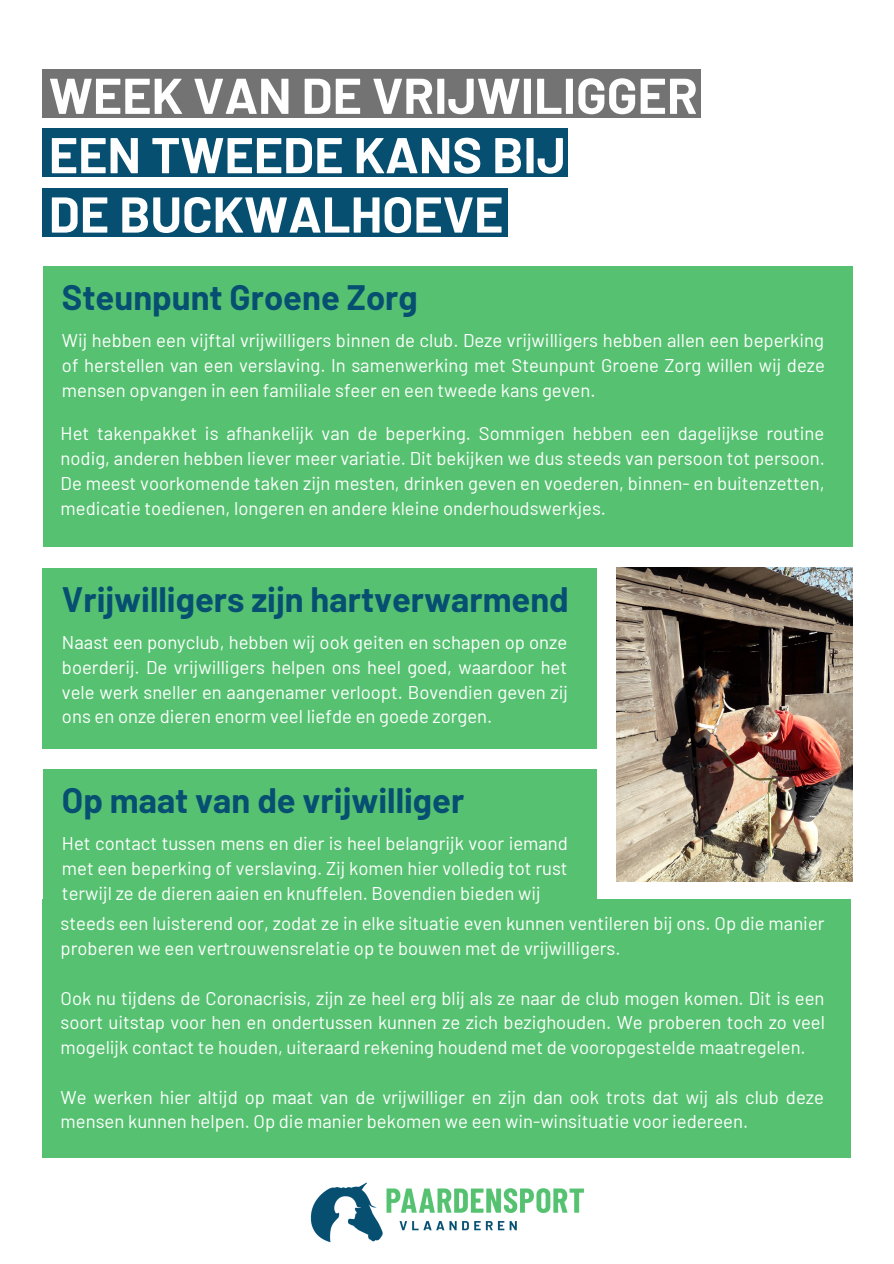
<style>
.page{position:relative;width:894px;height:1264px;background:#fff}
.page>*{position:absolute;margin:0;border:0;box-sizing:border-box;transform-origin:0 0}
.t1{font:700 50.25px "Barlow";color:#fff}
.t2{font:700 34.5px "Barlow";color:#074f71}
.t3{font:18.45px/24.8px "Barlow";color:#fff;text-align:justify}
</style>
<div class="page">
<div style="left:43px;top:69px;width:657px;height:49px;background:#737373"></div>
<div style="left:43px;top:266px;width:809px;height:280px;background:#56c271"></div>
<div style="left:43px;top:129px;width:525px;height:48px;background:#074f71"></div>
<div style="left:43px;top:188px;width:464px;height:48px;background:#074f71"></div>
<div style="left:43px;top:568px;width:553px;height:180px;background:#56c271"></div>
<img style="left:310px;top:1182px;width:275px;height:61px">
<img style="left:616px;top:568px;width:235px;height:313px">
<div style="left:43px;top:899px;width:807px;height:258px;background:#56c271"></div>
<div style="left:43px;top:769px;width:553px;height:168px;background:#56c271"></div>
<p class="t1" style="left:49px;top:64px;width:650px">WEEK VAN DE VRIJWILIGGER</p>
<p class="t1" style="left:49px;top:123px;width:518px">EEN TWEEDE KANS BIJ</p>
<p class="t1" style="left:49px;top:182px;width:456px">DE BUCKWALHOEVE</p>
<p class="t2" style="left:62px;top:276px;width:357px">Steunpunt Groene Zorg</p>
<p class="t3" style="left:62px;top:327px;width:764px">Wij hebben een vijftal vrijwilligers binnen de club. Deze vrijwilligers hebben allen een beperking of herstellen van een verslaving. In samenwerking met Steunpunt Groene Zorg willen wij deze mensen opvangen in een familiale sfeer en een tweede kans geven.</p>
<p class="t3" style="left:61px;top:420px;width:765px">Het takenpakket is afhankelijk van de beperking. Sommigen hebben een dagelijkse routine nodig, anderen hebben liever meer variatie. Dit bekijken we dus steeds van persoon tot persoon.<br>De meest voorkomende taken zijn mesten, drinken geven en voederen, binnen- en buitenzetten, medicatie toedienen, longeren en andere kleine onderhoudswerkjes.</p>
<p class="t2" style="left:62px;top:577px;width:508px">Vrijwilligers zijn hartverwarmend</p>
<p class="t3" style="left:62px;top:629px;width:507px">Naast een ponyclub, hebben wij ook geiten en schapen op onze boerderij. De vrijwilligers helpen ons heel goed, waardoor het vele werk sneller en aangenamer verloopt. Bovendien geven zij ons en onze dieren enorm veel liefde en goede zorgen.</p>
<p class="t2" style="left:62px;top:778px;width:403px">Op maat van de vrijwilliger</p>
<p class="t3" style="left:62px;top:830px;width:507px">Het contact tussen mens en dier is heel belangrijk voor iemand met een beperking of verslaving. Zij komen hier volledig tot rust terwijl ze de dieren aaien en knuffelen. Bovendien bieden wij</p>
<p class="t3" style="left:61px;top:910px;width:765px">steeds een luisterend oor, zodat ze in elke situatie even kunnen ventileren bij ons. Op die manier proberen we een vertrouwensrelatie op te bouwen met de vrijwilligers.</p>
<p class="t3" style="left:61px;top:984px;width:765px">Ook nu tijdens de Coronacrisis, zijn ze heel erg blij als ze naar de club mogen komen. Dit is een soort uitstap voor hen en ondertussen kunnen ze zich bezighouden. We proberen toch zo veel mogelijk contact te houden, uiteraard rekening houdend met de vooropgestelde maatregelen.</p>
<p class="t3" style="left:61px;top:1083px;width:764px">We werken hier altijd op maat van de vrijwilliger en zijn dan ook trots dat wij als club deze mensen kunnen helpen. Op die manier bekomen we een win-winsituatie voor iedereen.</p>
</div>
